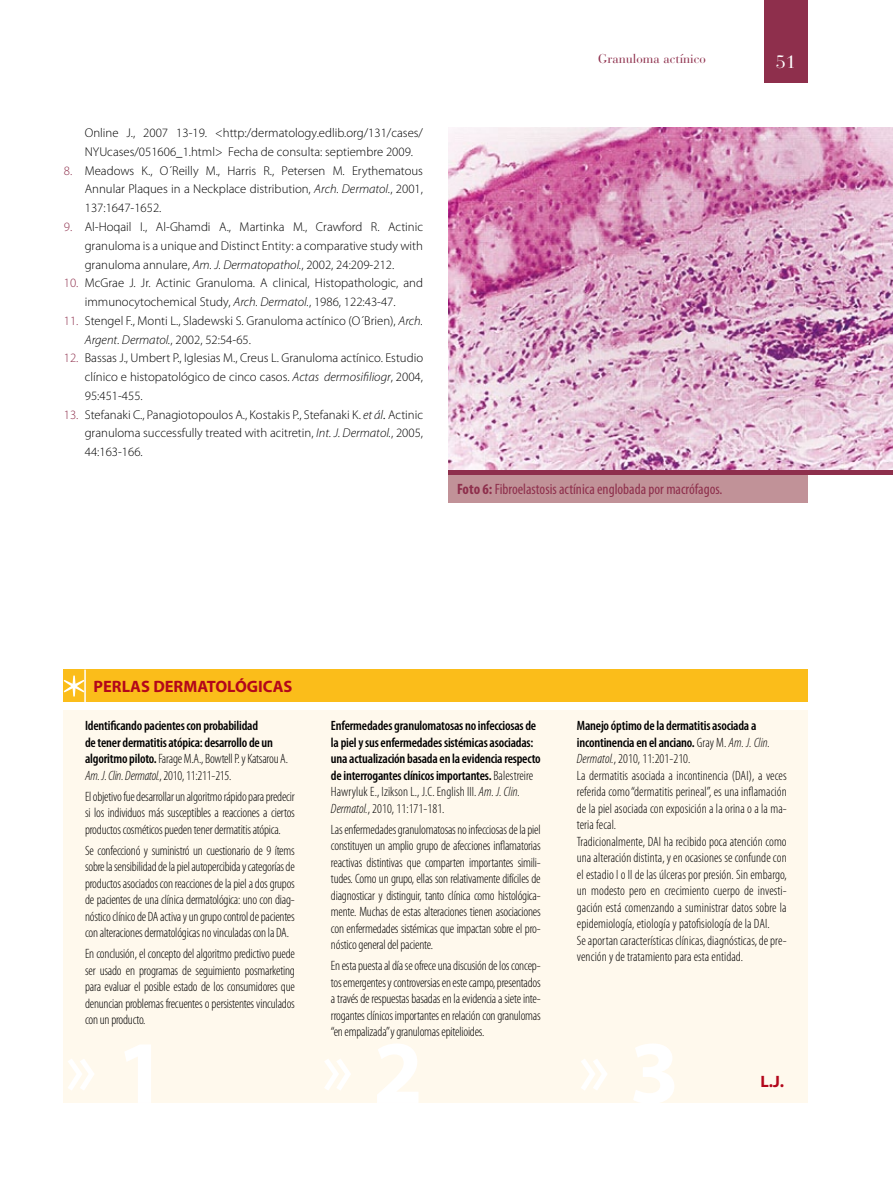
<style>
.page{position:relative;width:893px;height:1191px;background:#fff}
.page>*{position:absolute;margin:0;border:0;box-sizing:border-box;transform-origin:0 0}
.t1{font:18px "Bauer Bodoni";color:#fff}
.t2{font:700 16.5px "Myriad Pro";color:#b3071b}
.t3{font:condensed 15px "Myriad Pro";color:#8e2f4c}
.t4{font:300 condensed 13.5px/16.5px "Myriad Pro";letter-spacing:.005em;color:#000;text-align:justify}
.t5{font:600 condensed 13.5px/16.5px "Myriad Pro";letter-spacing:-.015em;color:#000}
.t6{font:300 12.75px/18.8px "Myriad Pro";color:#000;text-align:justify}
.t7{font:12.75px "Bauer Bodoni";color:#8e2f4c}
.s1{color:#8e2f4c}
.s2{font-style:italic}
.s3{font-family:"Garamond";font-weight:400;font-style:italic}
.s4{font-weight:700}
.s5{font-weight:300}
.s6{font-weight:300;font-style:italic}
.s7{font-weight:600}
</style>
<div class="page">
<div style="left:764px;top:0;width:44px;height:82px;background:#8e2f4c"></div>
<img style="left:449px;top:128px;width:444px;height:342px">
<div style="left:449px;top:474px;width:359px;height:29px;background:#c19298"></div>
<hr style="left:449px;top:470px;width:444px;height:4px;background:#8e2f4c">
<div style="left:64px;top:710px;width:744px;height:392px;background:#fff9ed"></div>
<div style="left:64px;top:669px;width:744px;height:33px;background:#fbbd1a"></div>
<svg style="left:64px;top:675px;width:20px;height:21px"></svg>
<hr style="left:84px;top:669px;width:2px;height:34px;background:#fff">
<p class="t6" style="left:85px;top:123px;width:340px">Online J., 2007 13-19. &lt;http:/dermatology.edlib.org/131/cases/<br>NYUcases/051606_1.html&gt; Fecha de consulta: septiembre 2009.</p>
<p class="t6" style="left:85px;top:161px;width:340px;text-indent:-21px"><span class="s1">8.</span> Meadows K., O´Reilly M., Harris R., Petersen M. Erythematous Annular Plaques in a Neckplace distribution, <span class="s2">Arch. Dermatol.</span>, 2001, 137:1647-1652.</p>
<p class="t6" style="left:85px;top:217px;width:340px;text-indent:-21px"><span class="s1">9.</span> Al-Hoqail I., Al-Ghamdi A., Martinka M., Crawford R. Actinic granuloma is a unique and Distinct Entity: a comparative study with granuloma annulare, <span class="s2">Am. J. Dermatopathol.</span>, 2002, 24:209-212.</p>
<p class="t6" style="left:64px;top:273px;width:361px;text-align:center"><span class="s1">10.</span> McGrae J. Jr. Actinic Granuloma. A clinical, Histopathologic, and immunocytochemical Study, <span class="s2">Arch. Dermatol.</span>, 1986, 122:43-47.</p>
<p class="t6" style="left:85px;top:311px;width:340px;text-indent:-21px"><span class="s1">11.</span> Stengel F., Monti L., Sladewski S. Granuloma actínico (O´Brien), <span class="s2">Arch.<br>Argent. Dermatol.</span>, 2002, 52:54-65.</p>
<p class="t6" style="left:85px;top:348px;width:340px;text-indent:-21px"><span class="s1">12.</span> Bassas J., Umbert P., Iglesias M., Creus L. Granuloma actínico. Estudio clínico e histopatológico de cinco casos. <span class="s2">Actas dermosifiliogr</span>, 2004, 95:451-455.</p>
<p class="t6" style="left:85px;top:405px;width:340px;text-indent:-21px"><span class="s1">13.</span> Stefanaki C., Panagiotopoulos A., Kostakis P., Stefanaki K. <span class="s2">et ál</span><span class="s3">.</span> Actinic granuloma successfully treated with acitretin, <span class="s2">Int. J. Dermatol.</span>, 2005, 44:163-166.</p>
<p class="t7" style="left:598px;top:51px;width:109px">Granuloma actínico</p>
<h1 class="t1" style="left:776px;top:51px;width:22px">51</h1>
<p class="t3" style="left:457px;top:480px;width:267px"><span class="s4">Foto 6:</span> Fibroelastosis actínica englobada por macrófagos.</p>
<p class="t2" style="left:94px;top:675px;width:200px">PERLAS DERMATOLÓGICAS</p>
<p class="t5" style="left:85px;top:717px;width:204px">Identificando pacientes con probabilidad<br>de tener dermatitis atópica: desarrollo de un algoritmo piloto. <span class="s5">Farage M.A., Bowtell P. y Katsarou A.<br></span><span class="s6">Am. J. Clin. Dermatol.</span><span class="s5">, 2010, 11:211-215.</span></p>
<p class="t4" style="left:85px;top:788px;width:211px">El objetivo fue desarrollar un algoritmo rápido para predecir si los individuos más susceptibles a reacciones a ciertos productos cosméticos pueden tener dermatitis atópica.</p>
<p class="t4" style="left:85px;top:842px;width:211px">Se confeccionó y suministró un cuestionario de 9 ítems sobre la sensibilidad de la piel autopercibida y categorías de productos asociados con reacciones de la piel a dos grupos de pacientes de una clínica dermatológica: uno con diag&shy;nóstico clínico de DA activa y un grupo control de pacientes con alteraciones dermatológicas no vinculadas con la DA.</p>
<p class="t4" style="left:85px;top:945px;width:211px">En conclusión, el concepto del algoritmo predictivo puede ser usado en programas de seguimiento posmarketing para evaluar el posible estado de los consumidores que denuncian problemas frecuentes o persistentes vinculados con un producto.</p>
<p class="t5" style="left:331px;top:717px;width:211px">Enfermedades granulomatosas no infecciosas de la piel y sus enfermedades sistémicas asociadas: una actualización basada en la evidencia respecto de interrogantes clínicos importantes. <span class="s5">Balestreire Hawryluk E., Izikson L., J.C. English III.</span> <span class="s6">Am. J. Clin.<br>Dermatol.</span><span class="s5">, 2010, 11:171-181.</span></p>
<p class="t4" style="left:331px;top:821px;width:211px">Las enfermedades granulomatosas no infecciosas de la piel constituyen un amplio grupo de afecciones inflamatorias reactivas distintivas que comparten importantes simili&shy;tudes. Como un grupo, ellas son relativamente difíciles de diagnosticar y distinguir, tanto clínica como histológica&shy;mente. Muchas de estas alteraciones tienen asociaciones con enfermedades sistémicas que impactan sobre el pro&shy;nóstico general del paciente.</p>
<p class="t4" style="left:331px;top:957px;width:211px">En esta puesta al día se ofrece una discusión de los concep&shy;tos emergentes y controversias en este campo, presentados a través de respuestas basadas en la evidencia a siete inte&shy;rrogantes clínicos importantes en relación con granulomas “en empalizada”y granulomas epitelioides.</p>
<p class="t4" style="left:577px;top:717px;width:211px;text-align:left"><span class="s7">Manejo óptimo de la dermatitis asociada a incontinencia en el anciano.</span> Gray M. <span class="s2">Am. J. Clin.<br>Dermatol.</span>, 2010, 11:201-210.<br>La dermatitis asociada a incontinencia (DAI), a veces referida como “dermatitis perineal”, es una inflamación de la piel asociada con exposición a la orina o a la ma&shy;teria fecal.<br>Tradicionalmente, DAI ha recibido poca atención como una alteración distinta, y en ocasiones se confunde con el estadio I o II de las úlceras por presión. Sin embargo, un modesto pero en crecimiento cuerpo de investi&shy;gación está comenzando a suministrar datos sobre la epidemiología, etiología y patofisiología de la DAI.<br>Se aportan características clínicas, diagnósticas, de pre&shy;vención y de tratamiento para esta entidad.</p>
<p class="t2" style="left:760px;top:1070px;width:25px">L.J.</p>
</div>
